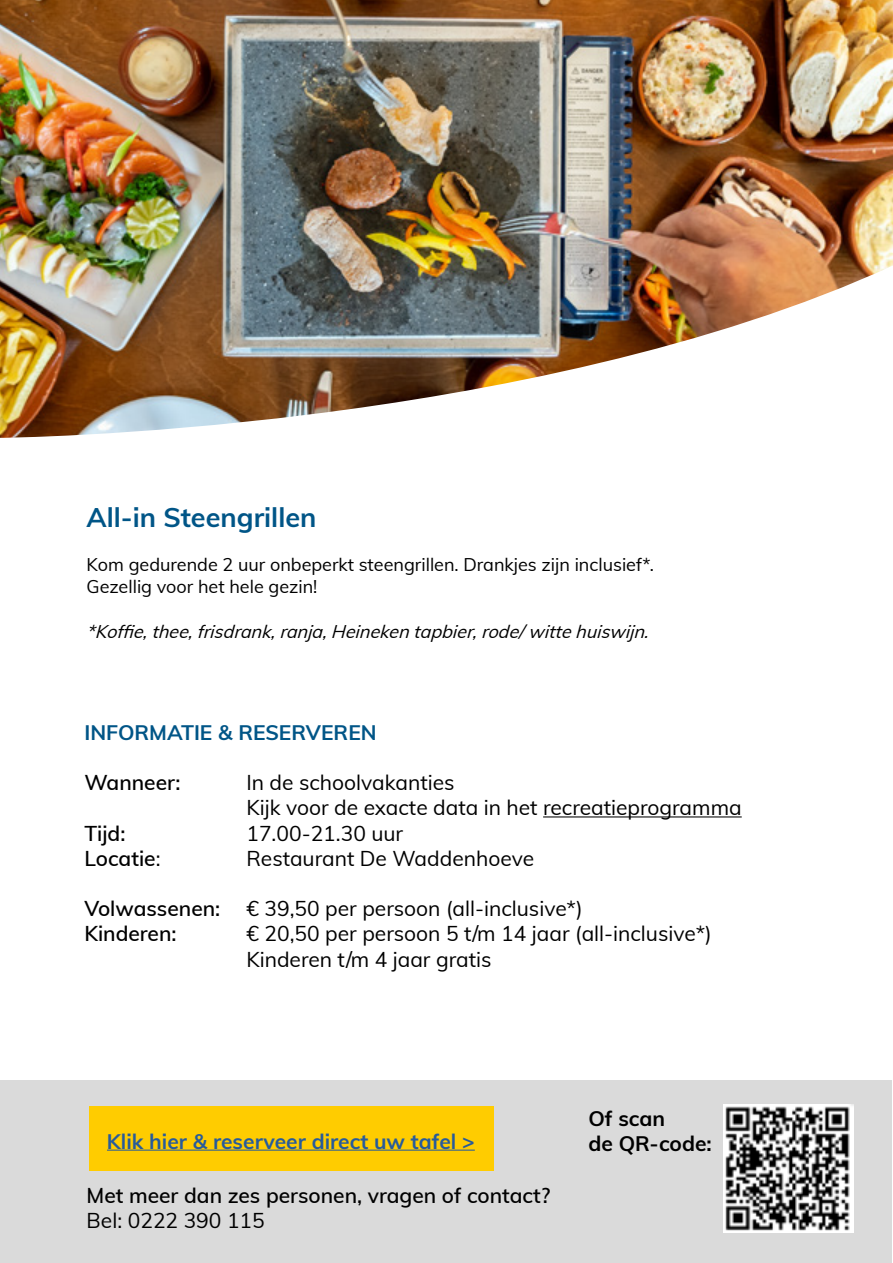
<style>
.page{position:relative;width:893px;height:1263px;background:#fff}
.page>*{position:absolute;margin:0;border:0;box-sizing:border-box;transform-origin:0 0}
.t1{font:700 27px "Muli";color:#005587}
.t2{font:21px/25.2px "Muli";color:#000}
.t3{font:600 21px "Muli";color:#000}
.t4{font:700 21px "Muli";color:#275b9b}
.t5{font:700 21px "Muli";color:#005587}
.t6{font:700 21px/25.2px "Muli";color:#000}
.t7{font:18px/22.5px "Muli";color:#000}
.t8{font:italic 18px "Muli";color:#000}
.s1{font-weight:400}
.s2{font-weight:600}
</style>
<div class="page">
<img style="left:0;top:0;width:893px;height:265px">
<div style="left:0;top:1080px;width:891px;height:183px;background:#dadada"></div>
<img style="left:0;top:265px;width:893px;height:173px">
<hr style="left:543px;top:816px;width:199px;height:1px;background:#000">
<div style="left:89px;top:1106px;width:404px;height:65px;background:#fc0"></div>
<hr style="left:107px;top:1149px;width:368px;height:2px;background:#275b9b">
<img style="left:724px;top:1104px;width:130px;height:129px">
<p class="t1" style="left:87px;top:497px;width:231px">All-in Steengrillen</p>
<p class="t7" style="left:87px;top:552px;width:569px">Kom gedurende 2 uur onbeperkt steengrillen. Drankjes zijn inclusief*.<br>Gezellig voor het hele gezin!</p>
<p class="t8" style="left:87px;top:619px;width:569px">*Koffie,thee,frisdrank,ranja,Heinekentapbier,rode/wittehuiswijn.</p>
<p class="t5" style="left:84px;top:717px;width:294px">INFORMATIE &amp; RESERVEREN</p>
<p class="t3" style="left:84px;top:767px;width:98px">Wanneer:</p>
<p class="t2" style="left:246px;top:769px;width:497px">In de schoolvakanties<br>Kijk voor de exacte data in het recreatieprogramma</p>
<p class="t3" style="left:84px;top:818px;width:43px">Tijd:</p>
<p class="t2" style="left:246px;top:819px;width:158px">17.00-21.30 uur</p>
<p class="t3" style="left:84px;top:843px;width:78px">Locatie<span class="s1">:</span></p>
<p class="t2" style="left:246px;top:845px;width:289px">Restaurant De Waddenhoeve</p>
<p class="t2" style="left:84px;top:895px;width:500px"><span class="s2">Volwassenen:</span> € 39,50 per persoon (all-inclusive*)<br><span class="s2">Kinderen:</span></p>
<p class="t2" style="left:246px;top:920px;width:467px">€ 20,50 per persoon 5 t/m 14 jaar (all-inclusive*)<br>Kinderen t/m 4 jaar gratis</p>
<p class="t4" style="left:107px;top:1126px;width:369px">Klik hier &amp; reserveer direct uw tafel &gt;</p>
<p class="t3" style="left:87px;top:1180px;width:465px">Met meer dan zes personen, vragen of contact?</p>
<p class="t2" style="left:87px;top:1206px;width:180px">Bel: 0222 390 115</p>
<p class="t6" style="left:588px;top:1105px;width:125px">Of scan<br>de QR-code:</p>
</div>
